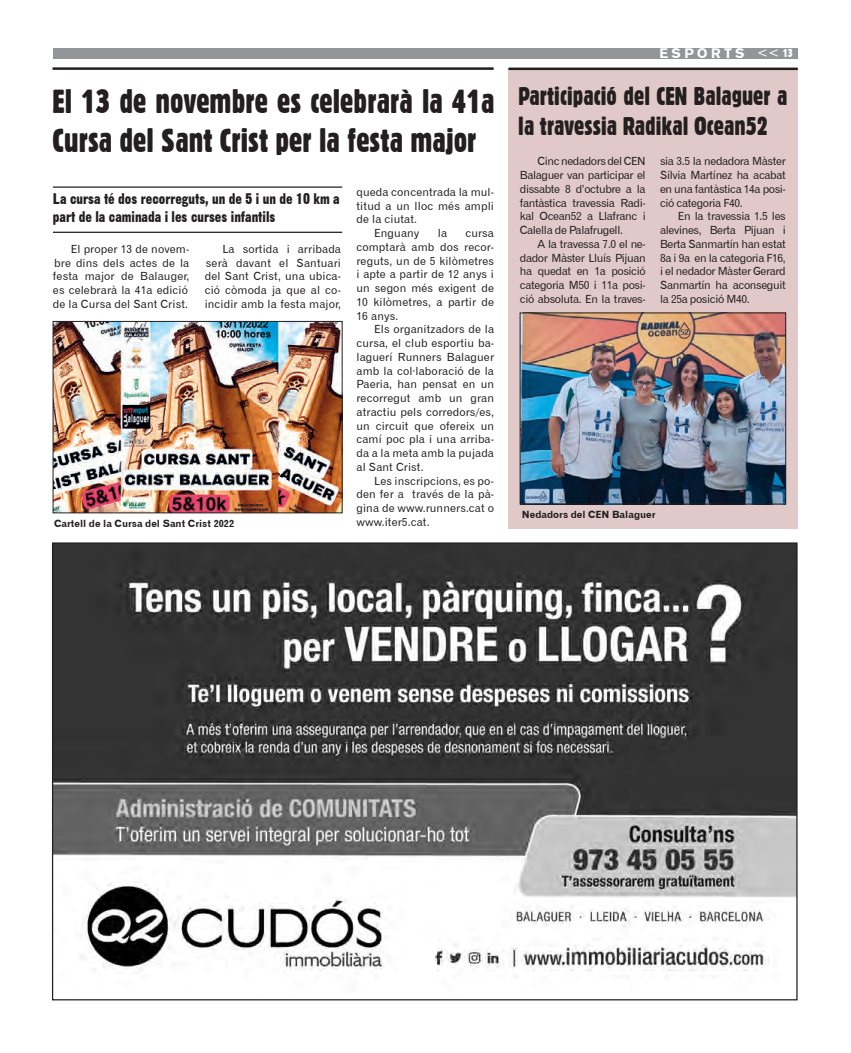
<style>
.page{position:relative;width:851px;height:1053px;background:#fff}
.page>*{position:absolute;margin:0;border:0;box-sizing:border-box;transform-origin:0 0}
.t1{font:32.5px/39px "Gothic 821 Condensed BT";color:#231f20}
.t2{font:25px/30px "Gothic 821 Condensed BT";color:#231f20}
.t3{font:15px/18px "Gothic No 13 BT";color:#231f20}
.t4{font:13.75px "Gothic 725 BT Black A";letter-spacing:.25em;color:#fff}
.t5{font:11.25px/13.8px "Gothic 720 BT Roman B";letter-spacing:.01em;color:#231f20;text-align:justify}
.t6{font:10px "Gothic 720 BT Bold B";color:#231f20}
.s1{font-family:"Gothic 720 BT Roman B"}
.s2{font-family:"Gothic 821 Condensed BT";font-size:11.25px}
</style>
<div class="page">
<div style="left:53px;top:48px;width:744px;height:10px;background:#939598"></div>
<div style="left:508px;top:69px;width:289px;height:460px;background:#e0c9c8"></div>
<img style="left:522px;top:315px;width:261px;height:187px">
<div style="left:520px;top:313px;width:265px;height:191px;border:1px solid #231f20"></div>
<hr style="left:508px;top:68px;width:289px;height:2px;background:#231f20">
<hr style="left:53px;top:186px;width:289px;height:2px;background:#231f20">
<hr style="left:53px;top:232px;width:289px;height:1px;background:#231f20">
<hr style="left:53px;top:67px;width:440px;height:3px;background:#231f20">
<img style="left:55px;top:323px;width:285px;height:188px">
<div style="left:53px;top:321px;width:289px;height:192px;border:1px solid #231f20"></div>
<img style="left:54px;top:544px;width:741px;height:433px">
<p class="t1" style="left:52px;top:82px;width:443px">El 13 de novembre es celebrarà la 41a<br>Cursa del Sant Crist per la festa major</p>
<p class="t3" style="left:53px;top:190px;width:288px">La cursa té dos recorreguts, un de 5 i un de 10 km a part de la caminada i les curses infantils</p>
<p class="t5" style="left:53px;top:242px;width:138px;text-indent:18px">El proper 13 de novem&shy;bre dins dels actes de la festa major de Balauger, es celebrarà la 41a edició de la Cursa del Sant Crist.</p>
<p class="t5" style="left:205px;top:242px;width:138px;text-indent:18px">La sortida i arribada serà davant el Santuari del Sant Crist, una ubica&shy;ció còmoda ja que al co&shy;incidir amb la festa major,</p>
<p class="t6" style="left:54px;top:517px;width:182px">Cartell de la Cursa del Sant Crist 2022</p>
<p class="t5" style="left:356px;top:185px;width:139px">queda concentrada la mul&shy;titud a un lloc més ampli de la ciutat.</p>
<p class="t5" style="left:374px;top:226px;width:47px">Enguany</p>
<p class="t5" style="left:437px;top:226px;width:11px">la</p>
<p class="t5" style="left:356px;top:226px;width:139px;text-indent:109px">cursa comptarà amb dos recor&shy;reguts, un de 5 kilòmetres i apte a partir de 12 anys i un segon més exigent de 10 kilòmetres, a partir de 16 anys.</p>
<p class="t5" style="left:356px;top:322px;width:139px;text-indent:18px">Els organitzadors de la cursa, el club esportiu ba&shy;laguerí Runners Balaguer amb la col·laboració de la Paeria, han pensat en un recorregut amb un gran atractiu pels corredors/es, un circuit que ofereix un camí poc pla i una arriba&shy;da a la meta amb la pujada al Sant Crist.</p>
<p class="t5" style="left:356px;top:473px;width:139px;text-indent:18px">Les inscripcions, es po&shy;den fer a través de la pà&shy;gina de www.runners.cat o www.iter5.cat.</p>
<p class="t4" style="left:659px;top:45px;width:135px">ESPORTS <span class="s1">&lt;&lt;</span><span class="s2">13</span></p>
<p class="t2" style="left:518px;top:81px;width:271px">Participació del CEN Balaguer a la travessia Radikal Ocean52</p>
<p class="t5" style="left:520px;top:154px;width:127px;text-indent:18px">Cinc nedadors del CEN Balaguer van participar el dissabte 8 d’octubre a la fantàstica travessia Radi&shy;kal Ocean52 a Llafranc i Calella de Palafrugell.</p>
<p class="t5" style="left:520px;top:237px;width:127px;text-indent:18px">A la travessa 7.0 el ne&shy;dador Màster Lluís Pijuan ha quedat en 1a posició categoria M50 i 11a posi&shy;ció absoluta. En la traves-</p>
<p class="t5" style="left:660px;top:154px;width:127px">sia 3.5 la nedadora Màster Sílvia Martínez ha acabat en una fantàstica 14a posi&shy;ció categoria F40.</p>
<p class="t5" style="left:660px;top:209px;width:127px;text-indent:18px">En la travessia 1.5 les alevines, Berta Pijuan i Berta Sanmartín han estat 8a i 9a en la categoria F16, i el nedador Màster Gerard Sanmartín ha aconseguit la 25a posició M40.</p>
<p class="t6" style="left:521px;top:508px;width:135px">Nedadors del CEN Balaguer</p>
</div>
